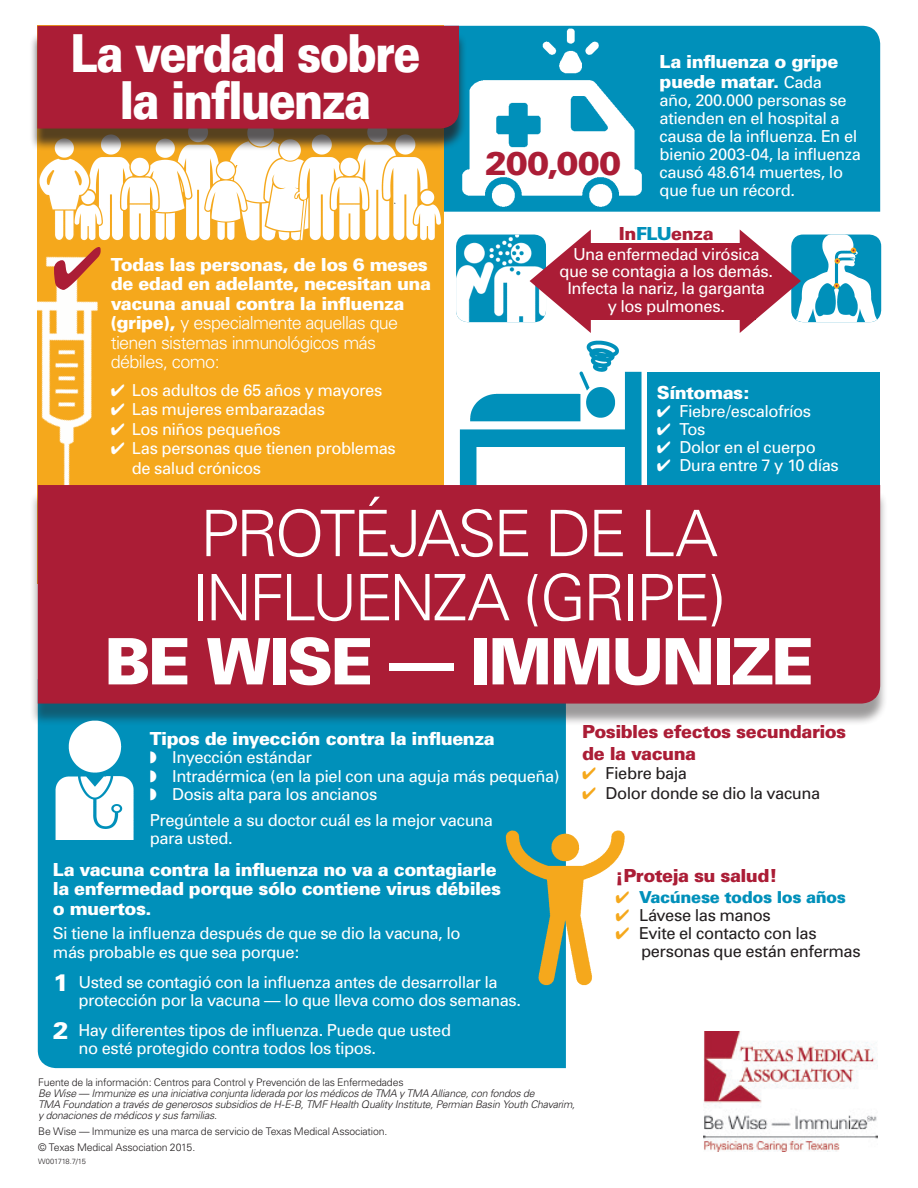
<style>
.page{position:relative;width:918px;height:1188px;background:#fff}
.page>*{position:absolute;margin:0;border:0;box-sizing:border-box;transform-origin:0 0}
.t1{font:300 64.2px/64.2px "Univers";letter-spacing:-.055em;color:#fff}
.t2{font:900 64.2px "Univers";letter-spacing:-.045em;color:#fff}
.t3{font:900 52.35px/46.5px "Univers";letter-spacing:-.045em;color:#fff;text-align:center;scale:.85 1}
.t4{font:900 33px "Univers";letter-spacing:-.02em;color:#ab1d36}
.t5{font:900 18px/19.5px "Univers";letter-spacing:-.03em;color:#fff}
.t6{font:900 18px/21.6px "Univers";letter-spacing:-.03em;color:#ab1d36}
.t7{font:16.5px/18px "Univers";letter-spacing:-.025em;color:#fff}
.t8{font:16.5px/18px "Univers";letter-spacing:-.025em;color:#231f20}
.t9{font:900 16.5px "Univers";letter-spacing:-.025em;color:#0090ba}
.t10{font:italic 300 10.5px/11.2px "Univers";letter-spacing:-.02em;color:#231f20}
.t11{font:300 10.5px/15.8px "Univers";letter-spacing:-.015em;color:#231f20}
.t12{font:300 7.5px "Univers";letter-spacing:-.025em;color:#231f20}
.s1{font-weight:300}
.s2{font-weight:400;font-size:16.5px}
.s3{color:#0090ba}
.s4{font-weight:900;font-size:24px}
.s5{color:#f5a81c}
</style>
<div class="page">
<div style="left:647px;top:372px;width:233px;height:125px;background:#0090ba"></div>
<img style="left:459px;top:340px;width:183px;height:144px">
<div style="left:38px;top:727px;width:528px;height:341px;background:#0090ba"></div>
<div style="left:444px;top:26px;width:436px;height:186px;background:#0090ba"></div>
<div style="left:37px;top:26px;width:407px;height:558px;background:#f5a81c"></div>
<img style="left:703px;top:1032px;width:174px;height:120px">
<img style="left:446px;top:25px;width:196px;height:182px">
<img style="left:37px;top:256px;width:61px;height:228px">
<img style="left:39px;top:152px;width:402px;height:89px">
<div style="left:29px;top:32px;width:438px;height:120px;background:#231f20;opacity:.75"></div>
<div style="left:37px;top:25px;width:423px;height:104px;background:#ab1d36"></div>
<img style="left:480px;top:818px;width:145px;height:200px">
<img style="left:456px;top:235px;width:74px;height:87px">
<img style="left:801px;top:235px;width:78px;height:87px">
<svg style="left:851px;top:248px;width:5px;height:5px"></svg>
<svg style="left:835px;top:258px;width:5px;height:6px"></svg>
<svg style="left:834px;top:283px;width:5px;height:6px"></svg>
<div style="left:575px;top:243px;width:181px;height:76px;background:#ab1d36"></div>
<svg style="left:530px;top:230px;width:61px;height:103px"></svg>
<svg style="left:740px;top:230px;width:61px;height:103px"></svg>
<div style="left:30px;top:492px;width:858px;height:235px;background:#231f20;opacity:.45"></div>
<div style="left:37px;top:484px;width:844px;height:220px;background:#ab1d36"></div>
<img style="left:47px;top:715px;width:88px;height:125px">
<svg style="left:150px;top:751px;width:6px;height:12px"></svg>
<svg style="left:150px;top:770px;width:6px;height:12px"></svg>
<svg style="left:150px;top:788px;width:6px;height:12px"></svg>
<svg style="left:54px;top:256px;width:44px;height:34px"></svg>
<h2 class="t3" style="left:71px;top:30px;width:413px">La verdad sobre la influenza</h2>
<p class="t5" style="left:111px;top:255px;width:322px">Todas las personas, de los 6 meses de edad en adelante, necesitan una vacuna anual contra la influenza (gripe), <span class="s1">y especialmente aquellas que tienen sistemas inmunológicos más débiles, como:</span></p>
<p class="t7" style="left:111px;top:381px;width:273px">✔ Los adultos de 65 años y mayores</p>
<p class="t7" style="left:111px;top:400px;width:216px">✔ Las mujeres embarazadas</p>
<p class="t7" style="left:111px;top:420px;width:172px">✔ Los niños pequeños</p>
<p class="t7" style="left:132px;top:439px;width:266px;line-height:19.5px;text-indent:-21px">✔ Las personas que tienen problemas de salud crónicos</p>
<h3 class="t4" style="left:485px;top:142px;width:137px">200,000</h3>
<p class="t5" style="left:660px;top:52px;width:180px">La influenza o gripe puede matar. <span class="s2">Cada</span></p>
<p class="t7" style="left:660px;top:91px;width:203px">año, 200.000 personas se atienden en el hospital a causa de la influenza. En el bienio 2003-04, la influenza causó 48.614 muertes, lo que fue un récord.</p>
<p class="t6" style="left:619px;top:222px;width:96px">In<span class="s3">FLU</span>enza</p>
<p class="t7" style="left:560px;top:246px;width:215px;line-height:17.2px;text-align:center">Una enfermedad virósica que se contagia a los demás.<br>Infecta la nariz, la garganta<br>y los pulmones.</p>
<p class="t5" style="left:657px;top:383px;width:94px">Síntomas:</p>
<p class="t7" style="left:657px;top:403px;width:156px">✔ Fiebre/escalofríos</p>
<p class="t7" style="left:657px;top:421px;width:50px">✔ Tos</p>
<p class="t7" style="left:657px;top:439px;width:160px">✔ Dolor en el cuerpo</p>
<p class="t7" style="left:657px;top:457px;width:183px">✔ Dura entre 7 y 10 días</p>
<h1 class="t1" style="left:191px;top:501px;width:537px">PROTÉJASE DE LA<br>INFLUENZA (GRIPE)</h1>
<h1 class="t2" style="left:104px;top:622px;width:711px">BE WISE — IMMUNIZE</h1>
<p class="t5" style="left:150px;top:728px;width:347px">Tipos de inyección contra la influenza</p>
<p class="t7" style="left:172px;top:747px;width:389px;line-height:19.5px">Inyección estándar<br>Intradérmica (en la piel con una aguja más pequeña)</p>
<p class="t7" style="left:150px;top:782px;width:345px;line-height:25.5px;text-indent:23px">Dosis alta para los ancianos<br>Pregúntele a su doctor cuál es la mejor vacuna</p>
<p class="t7" style="left:150px;top:829px;width:85px">para usted.</p>
<p class="t5" style="left:53px;top:859px;width:450px">La vacuna contra la influenza no va a contagiarle la enfermedad porque sólo contiene virus débiles o muertos.</p>
<p class="t7" style="left:53px;top:923px;width:409px;line-height:19.5px">Si tiene la influenza después de que se dio la vacuna, lo más probable es que sea porque:</p>
<p class="t7" style="left:78px;top:973px;width:444px;text-indent:-26px"><span class="s4">1</span> Usted se contagió con la influenza antes de desarrollar la protección por la vacuna — lo que lleva como dos semanas.</p>
<p class="t7" style="left:78px;top:1021px;width:374px;text-indent:-26px"><span class="s4">2</span> Hay diferentes tipos de influenza. Puede que usted no esté protegido contra todos los tipos.</p>
<p class="t11" style="left:38px;top:1074px;width:367px">Fuente de la información: Centros para Control y Prevención de las Enfermedades</p>
<p class="t10" style="left:38px;top:1087px;width:539px">Be Wise — Immunize es una iniciativa conjunta liderada por los médicos de TMA y TMA Alliance, con fondos de<br>TMA Foundation a través de generosos subsidios de H-E-B, TMF Health Quality Institute, Permian Basin Youth Chavarim, y donaciones de médicos y sus familias.</p>
<p class="t11" style="left:38px;top:1123px;width:351px">Be Wise — Immunize es una marca de servicio de Texas Medical Association. © Texas Medical Association 2015.</p>
<p class="t12" style="left:38px;top:1157px;width:49px">W001718.7/15</p>
<p class="t6" style="left:582px;top:721px;width:266px">Posibles efectos secundarios de la vacuna</p>
<p class="t8" style="left:582px;top:764px;width:106px"><span class="s5">✔</span> Fiebre baja</p>
<p class="t8" style="left:582px;top:784px;width:240px"><span class="s5">✔</span> Dolor donde se dio la vacuna</p>
<p class="t6" style="left:616px;top:864px;width:163px">¡Proteja su salud!</p>
<p class="t9" style="left:616px;top:887px;width:232px"><span class="s5">✔</span> Vacúnese todos los años</p>
<p class="t8" style="left:616px;top:906px;width:157px"><span class="s5">✔</span> Lávese las manos</p>
<p class="t8" style="left:641px;top:924px;width:221px;text-indent:-25px"><span class="s5">✔</span> Evite el contacto con las personas que están enfermas</p>
</div>
